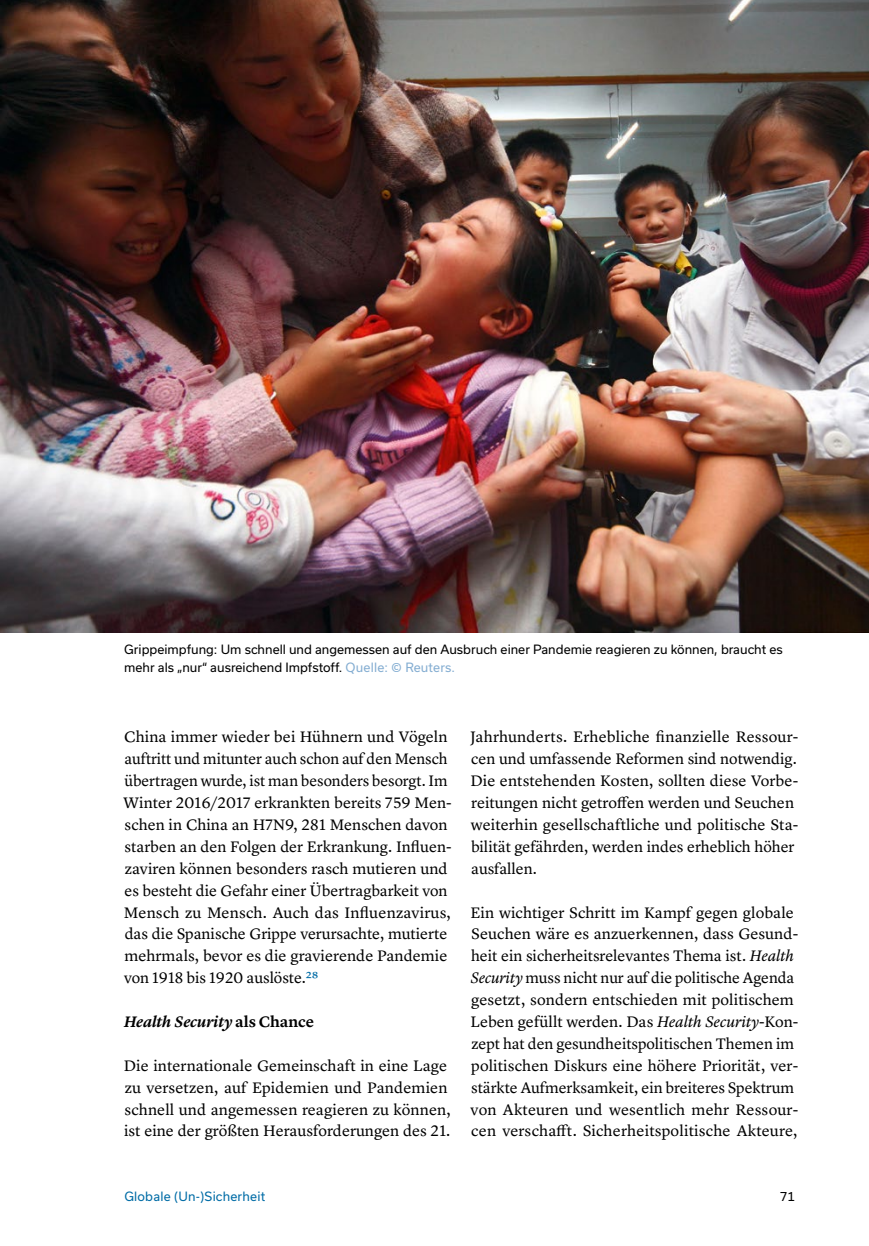
<style>
.page{position:relative;width:869px;height:1246px;background:#fff}
.page>*{position:absolute;margin:0;border:0;box-sizing:border-box;transform-origin:0 0}
.t1{font:15.75px/21.9px "Lyon Text";color:#000}
.t2{font:italic 600 15.75px "Lyon Text";letter-spacing:-.005em;color:#000}
.t3{font:12.25px/17.5px "Usual";color:#000}
.t4{font:12.25px "Usual";letter-spacing:.015em;color:#006ca6}
.s1{color:#85aed2}
.s2{color:#006ca6}
.s3{font-style:normal}
.s4{font-style:italic}
</style>
<div class="page">
<img style="left:0;top:0;width:868px;height:632px">
<p class="t3" style="left:124px;top:641px;width:659px">Grippeimpfung: Um schnell und angemessen auf den Ausbruch einer Pandemie reagieren zu können, braucht es mehr als „nur“ ausreichend Impfstoff. <span class="s1">Quelle: © Reuters.</span></p>
<p class="t1" style="left:124px;top:724px;width:329px">China immer wieder bei Hühnern und Vögeln auftritt und mitunter auch schon auf den Mensch übertragen wurde, ist man besonders besorgt. Im Winter 2016/2017 erkrankten bereits 759 Men&shy;schen in China an H7N9, 281 Menschen davon starben an den Folgen der Erkrankung. Influen&shy;zaviren können besonders rasch mutieren und es besteht die Gefahr einer Übertragbarkeit von Mensch zu Mensch. Auch das Influenzavirus, das die Spanische Grippe verursachte, mutierte mehrmals, bevor es die gravierende Pandemie von 1918 bis 1920 auslöste.<span class="s2">28</span></p>
<p class="t2" style="left:124px;top:1009px;width:191px">Health Security <span class="s3">als Chance</span></p>
<p class="t1" style="left:124px;top:1053px;width:328px">Die internationale Gemeinschaft in eine Lage zu versetzen, auf Epidemien und Pandemien schnell und angemessen reagieren zu können, ist eine der größten Herausforderungen des 21.</p>
<p class="t1" style="left:470px;top:724px;width:329px">Jahrhunderts. Erhebliche finanzielle Ressour&shy;cen und umfassende Reformen sind notwendig.<br>Die entstehenden Kosten, sollten diese Vorbe&shy;reitungen nicht getroffen werden und Seuchen weiterhin gesellschaftliche und politische Sta&shy;bilität gefährden, werden indes erheblich höher ausfallen.</p>
<p class="t1" style="left:470px;top:899px;width:329px">Ein wichtiger Schritt im Kampf gegen globale Seuchen wäre es anzuerkennen, dass Gesund&shy;heit ein sicherheitsrelevantes Thema ist. <span class="s4">Health Security</span> muss nicht nur auf die politische Agenda gesetzt, sondern entschieden mit politischem Leben gefüllt werden. Das <span class="s4">Health Security</span>-Kon&shy;zept hat den gesundheitspolitischen Themen im politischen Diskurs eine höhere Priorität, ver&shy;stärkte Aufmerksamkeit, ein breiteres Spektrum von Akteuren und wesentlich mehr Ressour&shy;cen verschafft. Sicherheitspolitische Akteure,</p>
<p class="t4" style="left:124px;top:1188px;width:142px">Globale (Un-)Sicherheit</p>
<p class="t3" style="left:779px;top:1186px;width:17px">71</p>
</div>
